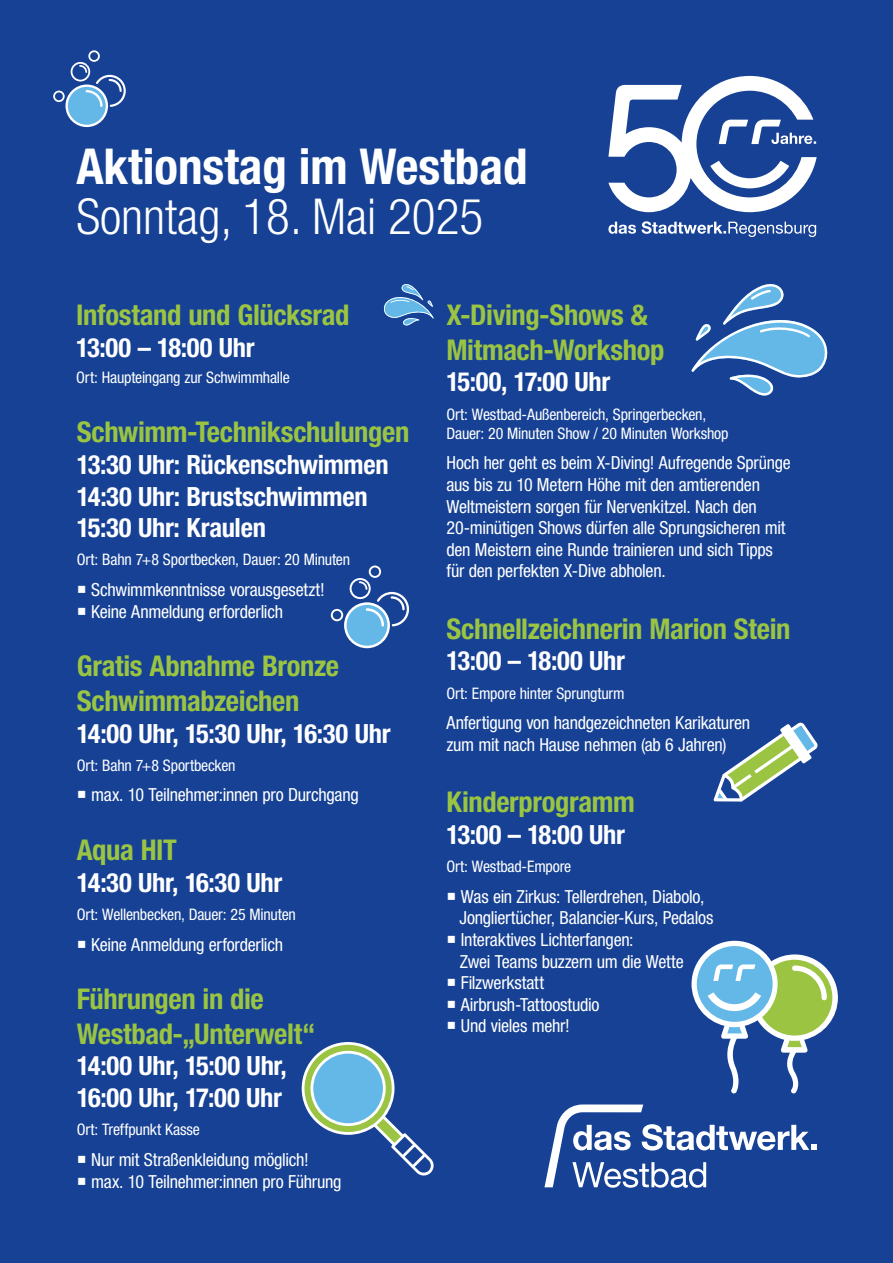
<style>
.page{position:relative;width:893px;height:1263px;background:#164194}
.page>*{position:absolute;margin:0;border:0;box-sizing:border-box;transform-origin:0 0}
.t1{font:700 condensed 49.5px/49.5px "Helvetica Neue LT Pro";color:#fff}
.t2{font:700 condensed 28.65px/34.3px "Helvetica Neue LT Pro";letter-spacing:-.015em;color:#9ac441}
.t3{font:700 condensed 26.55px/31.8px "Helvetica Neue LT Pro";letter-spacing:-.01em;color:#fff}
.t4{font:condensed 18px/21.6px "Helvetica Neue LT Pro";letter-spacing:-.015em;color:#fff}
.t5{font:condensed 15.9px/19px "Helvetica Neue LT Pro";letter-spacing:-.01em;color:#fff}
.s1{font-weight:300}
</style>
<div class="page">
<svg style="left:544px;top:1104px;width:273px;height:84px"></svg>
<svg style="left:691px;top:284px;width:137px;height:112px"></svg>
<svg style="left:384px;top:284px;width:50px;height:42px"></svg>
<svg style="left:714px;top:722px;width:104px;height:79px"></svg>
<svg style="left:608px;top:221px;width:208px;height:16px"></svg>
<svg style="left:608px;top:76px;width:209px;height:136px"></svg>
<svg style="left:691px;top:941px;width:147px;height:152px"></svg>
<svg style="left:302px;top:1042px;width:132px;height:133px"></svg>
<svg style="left:53px;top:50px;width:73px;height:77px"></svg>
<svg style="left:331px;top:565px;width:78px;height:83px"></svg>
<p class="t1" style="left:76px;top:142px;width:453px">Aktionstag im Westbad<br><span class="s1">Sonntag, 18. Mai 2025</span></p>
<p class="t2" style="left:76px;top:298px;width:275px">Infostand und Glücksrad</p>
<p class="t3" style="left:76px;top:332px;width:180px">13:00 – 18:00 Uhr</p>
<p class="t5" style="left:76px;top:368px;width:215px">Ort: Haupteingang zur Schwimmhalle</p>
<p class="t2" style="left:77px;top:415px;width:334px">Schwimm-Technikschulungen</p>
<p class="t3" style="left:77px;top:448px;width:313px">13:30 Uhr: Rückenschwimmen<br>14:30 Uhr: Brustschwimmen<br>15:30 Uhr: Kraulen</p>
<p class="t5" style="left:77px;top:550px;width:275px">Ort: Bahn 7+8 Sportbecken, Dauer: 20 Minuten</p>
<p class="t4" style="left:77px;top:579px;width:249px">○ Schwimmkenntnisse vorausgesetzt!</p>
<p class="t4" style="left:77px;top:600px;width:208px">○ Keine Anmeldung erforderlich</p>
<p class="t2" style="left:77px;top:649px;width:264px">Gratis Abnahme Bronze<br>Schwimmabzeichen</p>
<p class="t3" style="left:77px;top:717px;width:315px">14:00 Uhr, 15:30 Uhr, 16:30 Uhr</p>
<p class="t5" style="left:77px;top:755px;width:160px">Ort: Bahn 7+8 Sportbecken</p>
<p class="t4" style="left:77px;top:784px;width:283px">○ max. 10 Teilnehmer:innen pro Durchgang</p>
<p class="t2" style="left:77px;top:833px;width:102px">Aqua HIT</p>
<p class="t3" style="left:77px;top:867px;width:207px">14:30 Uhr, 16:30 Uhr</p>
<p class="t5" style="left:77px;top:905px;width:221px">Ort: Wellenbecken, Dauer: 25 Minuten</p>
<p class="t4" style="left:77px;top:933px;width:208px">○ Keine Anmeldung erforderlich</p>
<p class="t2" style="left:77px;top:982px;width:240px">Führungen in die<br>Westbad-„Unterwelt“</p>
<p class="t3" style="left:77px;top:1050px;width:212px">14:00 Uhr, 15:00 Uhr,<br>16:00 Uhr, 17:00 Uhr</p>
<p class="t5" style="left:77px;top:1120px;width:125px">Ort: Treffpunkt Kasse</p>
<p class="t4" style="left:77px;top:1149px;width:233px">○ Nur mit Straßenkleidung möglich!</p>
<p class="t4" style="left:77px;top:1170px;width:266px">○ max. 10 Teilnehmer:innen pro Führung</p>
<p class="t2" style="left:446px;top:298px;width:219px">X-Diving-Shows &amp;<br>Mitmach-Workshop</p>
<p class="t3" style="left:446px;top:366px;width:165px">15:00, 17:00 Uhr</p>
<p class="t5" style="left:446px;top:404px;width:283px">Ort: Westbad-Außenbereich, Springerbecken,<br>Dauer: 20 Minuten Show / 20 Minuten Workshop</p>
<p class="t4" style="left:446px;top:452px;width:346px">Hoch her geht es beim X-Diving! Aufregende Sprünge aus bis zu 10 Metern Höhe mit den amtierenden Weltmeistern sorgen für Nervenkitzel. Nach den 20-minütigen Shows dürfen alle Sprungsicheren mit den Meistern eine Runde trainieren und sich Tipps für den perfekten X-Dive abholen.</p>
<p class="t2" style="left:446px;top:611px;width:345px">Schnellzeichnerin Marion Stein</p>
<p class="t3" style="left:446px;top:645px;width:180px">13:00 – 18:00 Uhr</p>
<p class="t5" style="left:446px;top:683px;width:180px">Ort: Empore hinter Sprungturm</p>
<p class="t4" style="left:446px;top:712px;width:305px">Anfertigung von handgezeichneten Karikaturen zum mit nach Hause nehmen (ab 6 Jahren)</p>
<p class="t2" style="left:446px;top:785px;width:190px">Kinderprogramm</p>
<p class="t3" style="left:446px;top:819px;width:180px">13:00 – 18:00 Uhr</p>
<p class="t5" style="left:446px;top:857px;width:126px">Ort: Westbad-Empore</p>
<p class="t4" style="left:459px;top:885px;width:255px;text-indent:-13px">○ Was ein Zirkus: Tellerdrehen, Diabolo,<br>Jongliertücher, Balancier-Kurs, Pedalos</p>
<p class="t4" style="left:460px;top:928px;width:225px;text-indent:-13px">○ Interaktives Lichterfangen:<br>Zwei Teams buzzern um die Wette</p>
<p class="t4" style="left:446px;top:972px;width:99px">○ Filzwerkstatt</p>
<p class="t4" style="left:446px;top:993px;width:155px">○ Airbrush-Tattoostudio</p>
<p class="t4" style="left:446px;top:1015px;width:125px">○ Und vieles mehr!</p>
</div>
